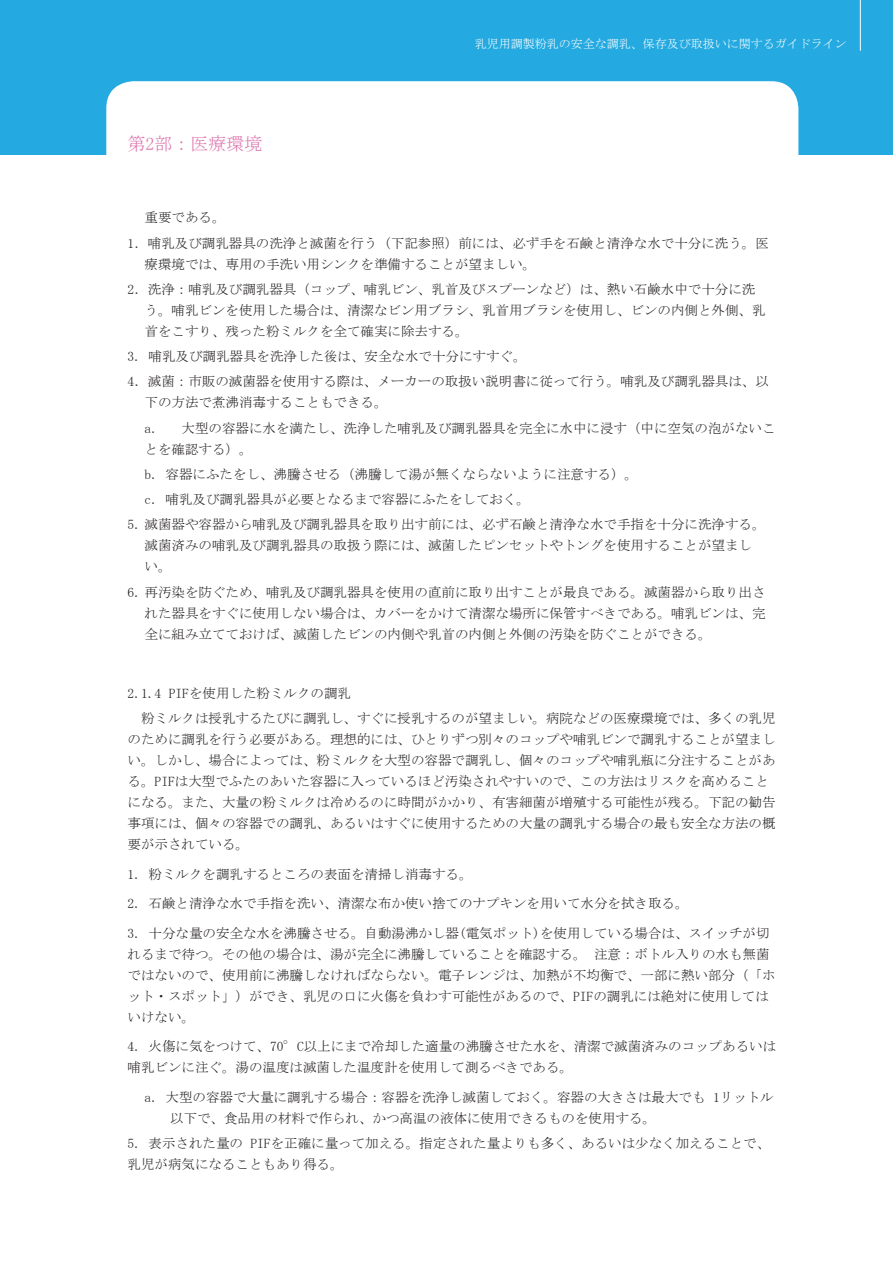
<style>
.page{position:relative;width:893px;height:1263px;background:#fff}
.page>*{position:absolute;margin:0;border:0;box-sizing:border-box;transform-origin:0 0}
.t1{font:18px "MS Mincho";color:#dd74ae}
.t2{font:13.5px/21px "MS Mincho";color:#231f20}
.t3{font:12px "MS Mincho";color:#fff}
</style>
<div class="page">
<div style="left:0;top:0;width:893px;height:154px;background:#24aae1"></div>
<div style="left:106px;top:81px;width:692px;height:103px;background:#fff;border-radius:27px"></div>
<hr style="left:860px;top:0;width:1px;height:51px;background:#fff">
<h1 class="t1" style="left:128px;top:134px;width:136px">第2部：医療環境</h1>
<p class="t3" style="left:475px;top:37px;width:374px">乳児用調製粉乳の安全な調乳、保存及び取扱いに関するガイドライン</p>
<p class="t2" style="left:128px;top:205px;width:643px;line-height:25.2px;text-indent:17px">重要である。<br>1．哺乳及び調乳器具の洗浄と滅菌を行う（下記参照）前には、必ず手を石鹸と清浄な水で十分に洗う。医</p>
<p class="t2" style="left:128px;top:251px;width:629px;line-height:25.2px;text-indent:17px">療環境では、専用の手洗い用シンクを準備することが望ましい。<br>2．洗浄：哺乳及び調乳器具（コップ、哺乳ビン、乳首及びスプーンなど）は、熱い石鹸水中で十分に洗</p>
<p class="t2" style="left:145px;top:299px;width:622px">う。哺乳ビンを使用した場合は、清潔なビン用ブラシ、乳首用ブラシを使用し、ビンの内側と外側、乳首をこすり、残った粉ミルクを全て確実に除去する。</p>
<p class="t2" style="left:128px;top:344px;width:643px;line-height:25.2px">3. 哺乳及び調乳器具を洗浄した後は、安全な水で十分にすすぐ。<br>4．滅菌：市販の滅菌器を使用する際は、メーカーの取扱い説明書に従って行う。哺乳及び調乳器具は、以</p>
<p class="t2" style="left:145px;top:390px;width:632px;line-height:25.2px">下の方法で煮沸消毒することもできる。<br>a. 大型の容器に水を満たし、洗浄した哺乳及び調乳器具を完全に水中に浸す（中に空気の泡がないこ</p>
<p class="t2" style="left:145px;top:436px;width:495px;line-height:25.2px">とを確認する）。<br>b. 容器にふたをし、沸騰させる（沸騰して湯が無くならないように注意する）。c. 哺乳及び調乳器具が必要となるまで容器にふたをしておく。</p>
<p class="t2" style="left:145px;top:514px;width:623px;text-indent:-17px">5. 滅菌器や容器から哺乳及び調乳器具を取り出す前には、必ず石鹸と清浄な水で手指を十分に洗浄する。滅菌済みの哺乳及び調乳器具の取扱う際には、滅菌したピンセットやトングを使用することが望ましい。</p>
<p class="t2" style="left:145px;top:581px;width:623px;text-align:justify;text-indent:-17px">6. 再汚染を防ぐため、哺乳及び調乳器具を使用の直前に取り出すことが最良である。滅菌器から取り出された器具をすぐに使用しない場合は、カバーをかけて清潔な場所に保管すべきである。哺乳ビンは、完全に組み立てておけば、滅菌したビンの内側や乳首の内側と外側の汚染を防ぐことができる。</p>
<p class="t2" style="left:128px;top:680px;width:650px;line-height:25.2px">2.1.4 PIFを使用した粉ミルクの調乳<br>　粉ミルクは授乳するたびに調乳し、すぐに授乳するのが望ましい。病院などの医療環境では、多くの乳児</p>
<p class="t2" style="left:128px;top:729px;width:650px">のために調乳を行う必要がある。理想的には、ひとりずつ別々のコップや哺乳ビンで調乳することが望ましい。しかし、場合によっては、粉ミルクを大型の容器で調乳し、個々のコップや哺乳瓶に分注することがある。PIFは大型でふたのあいた容器に入っているほど汚染されやすいので、この方法はリスクを高めることになる。また、大量の粉ミルクは冷めるのに時間がかかり、有害細菌が増殖する可能性が残る。下記の勧告事項には、個々の容器での調乳、あるいはすぐに使用するための大量の調乳する場合の最も安全な方法の概要が示されている。</p>
<p class="t2" style="left:128px;top:863px;width:346px">1. 粉ミルクを調乳するところの表面を清掃し消毒する。</p>
<p class="t2" style="left:128px;top:893px;width:562px">2. 石鹸と清浄な水で手指を洗い、清潔な布か使い捨てのナプキンを用いて水分を拭き取る。</p>
<p class="t2" style="left:128px;top:922px;width:650px">3. 十分な量の安全な水を沸騰させる。自動湯沸かし器(電気ポット)を使用している場合は、スイッチが切れるまで待つ。その他の場合は、湯が完全に沸騰していることを確認する。注意：ボトル入りの水も無菌ではないので、使用前に沸騰しなければならない。電子レンジは、加熱が不均衡で、一部に熱い部分（「ホット・スポット」）ができ、乳児の口に火傷を負わす可能性があるので、PIFの調乳には絶対に使用してはいけない。</p>
<p class="t2" style="left:128px;top:1036px;width:650px">4. 火傷に気をつけて、70°C以上にまで冷却した適量の沸騰させた水を、清潔で滅菌済みのコップあるいは哺乳ビンに注ぐ。湯の温度は滅菌した温度計を使用して測るべきである。</p>
<p class="t2" style="left:170px;top:1086px;width:605px;text-indent:-26px">a. 大型の容器で大量に調乳する場合：容器を洗浄し滅菌しておく。容器の大きさは最大でも 1リットル以下で、食品用の材料で作られ、かつ高温の液体に使用できるものを使用する。</p>
<p class="t2" style="left:128px;top:1132px;width:644px">5. 表示された量の PIFを正確に量って加える。指定された量よりも多く、あるいは少なく加えることで、乳児が病気になることもあり得る。</p>
</div>
